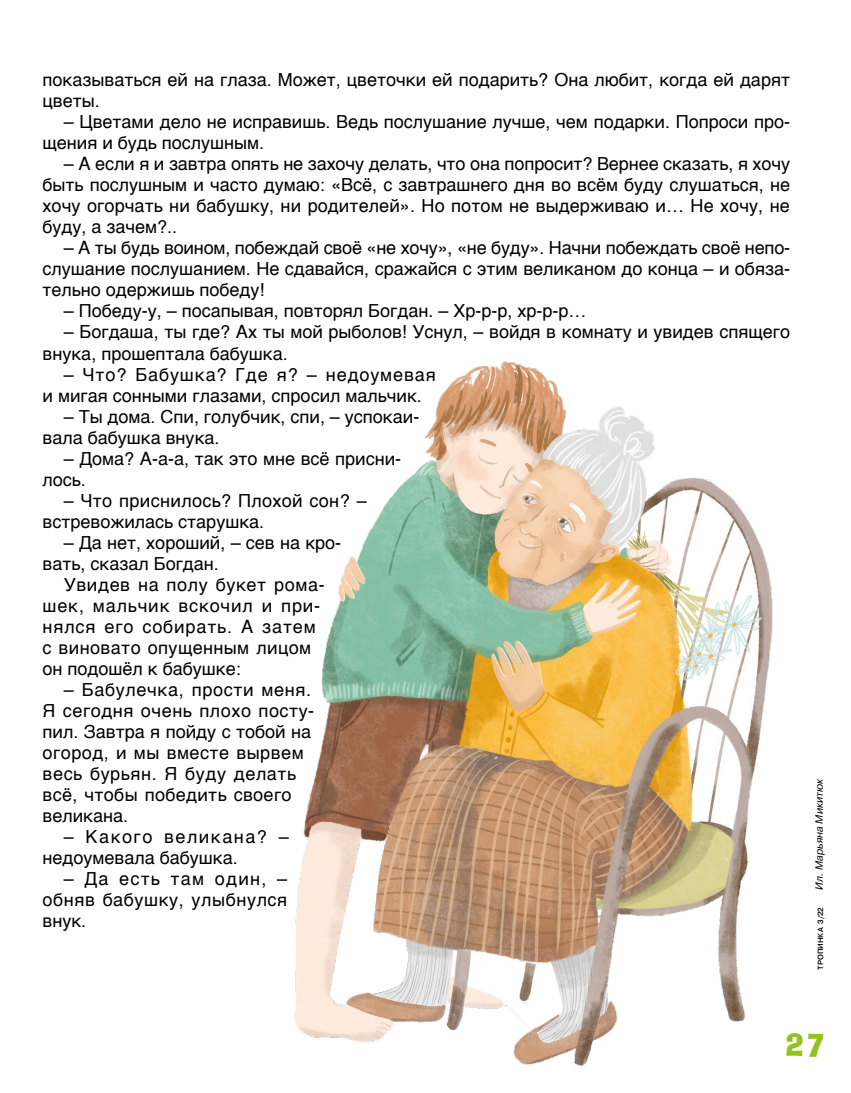
<style>
.page{position:relative;width:851px;height:1093px;background:#fff}
.page>*{position:absolute;margin:0;border:0;box-sizing:border-box;transform-origin:0 0}
.t1{font:30px "Ad Lib BT";color:#95c11f}
.t2{font:18px/21px "Helvetica";color:#000}
.t3{font:18px/21px "Helvetica";letter-spacing:.03em;color:#000}
.t4{font:18px/21px "Helvetica";letter-spacing:.035em;color:#000}
.t5{font:italic 10.5px "Pragmatica";color:#000}
.t6{font:500 7.5px "Pragmatica";color:#000}
</style>
<div class="page">
<img style="left:294px;top:361px;width:479px;height:705px">
<p class="t2" style="left:43px;top:70px;width:748px">показываться ей на глаза. Может, цветочки ей подарить? Она любит, когда ей дарят цветы.</p>
<p class="t2" style="left:43px;top:112px;width:748px;text-indent:21px">– Цветами дело не исправишь. Ведь послушание лучше, чем подарки. Попроси про&shy;щения и будь послушным.</p>
<p class="t2" style="left:43px;top:154px;width:748px;text-align:justify;text-indent:21px">– А если я и завтра опять не захочу делать, что она попросит? Вернее сказать, я хочу быть послушным и часто думаю: «Всё, с завтрашнего дня во всём буду слушаться, не хочу огорчать ни бабушку, ни родителей». Но потом не выдерживаю и… Не хочу, не буду, а зачем?..</p>
<p class="t2" style="left:43px;top:238px;width:749px;text-align:justify;text-indent:21px">– А ты будь воином, побеждай своё «не хочу», «не буду». Начни побеждать своё непо&shy;слушание послушанием. Не сдавайся, сражайся с этим великаном до конца – и обяза&shy;тельно одержишь победу!</p>
<p class="t2" style="left:64px;top:301px;width:524px">– Победу-у, – посапывая, повторял Богдан. – Хр-р-р, хр-р-р…</p>
<p class="t2" style="left:43px;top:322px;width:748px;text-indent:21px">– Богдаша, ты где? Ах ты мой рыболов! Уснул, – войдя в комнату и увидев спящего внука, прошептала бабушка.</p>
<p class="t2" style="left:43px;top:364px;width:395px;text-indent:21px">– Что? Бабушка? Где я? – недоумевая и мигая сонными глазами, спросил мальчик.</p>
<p class="t2" style="left:43px;top:406px;width:378px;text-indent:21px">– Ты дома. Спи, голубчик, спи, – успокаи&shy;вала бабушка внука.</p>
<p class="t2" style="left:43px;top:448px;width:360px;text-indent:21px">– Дома? А-а-а, так это мне всё присни&shy;лось.</p>
<p class="t2" style="left:43px;top:490px;width:325px;text-indent:21px">– Что приснилось? Плохой сон? – встревожилась старушка.</p>
<p class="t2" style="left:43px;top:532px;width:300px;text-indent:21px">– Да нет, хороший, – сев на кро&shy;вать, сказал Богдан.</p>
<p class="t4" style="left:43px;top:574px;width:284px;text-indent:21px">Увидев на полу букет рома&shy;шек, мальчик вскочил и при&shy;нялся его собирать. А затем с виновато опущенным лицом он подошёл к бабушке:</p>
<p class="t3" style="left:43px;top:679px;width:273px;text-indent:21px">– Бабулечка, прости меня.<br>Я сегодня очень плохо посту&shy;пил. Завтра я пойду с тобой на огород, и мы вместе вырвем весь бурьян. Я буду делать всё, чтобы победить своего великана.</p>
<p class="t2" style="left:43px;top:826px;width:248px;text-indent:21px">– Какого великана? – недоумевала бабушка.</p>
<p class="t2" style="left:43px;top:868px;width:246px;text-align:justify;text-indent:21px">– Да есть там один, – обняв бабушку, улыбнулся внук.</p>
<p class="t5" style="left:812px;top:889px;width:113px;rotate:-90deg">Ил. Марьяна Микитюк</p>
<p class="t6" style="left:815px;top:969px;width:64px;rotate:-90deg">ТРОПИНКА 3/22</p>
<h1 class="t1" style="left:784px;top:1023px;width:42px">27</h1>
</div>
